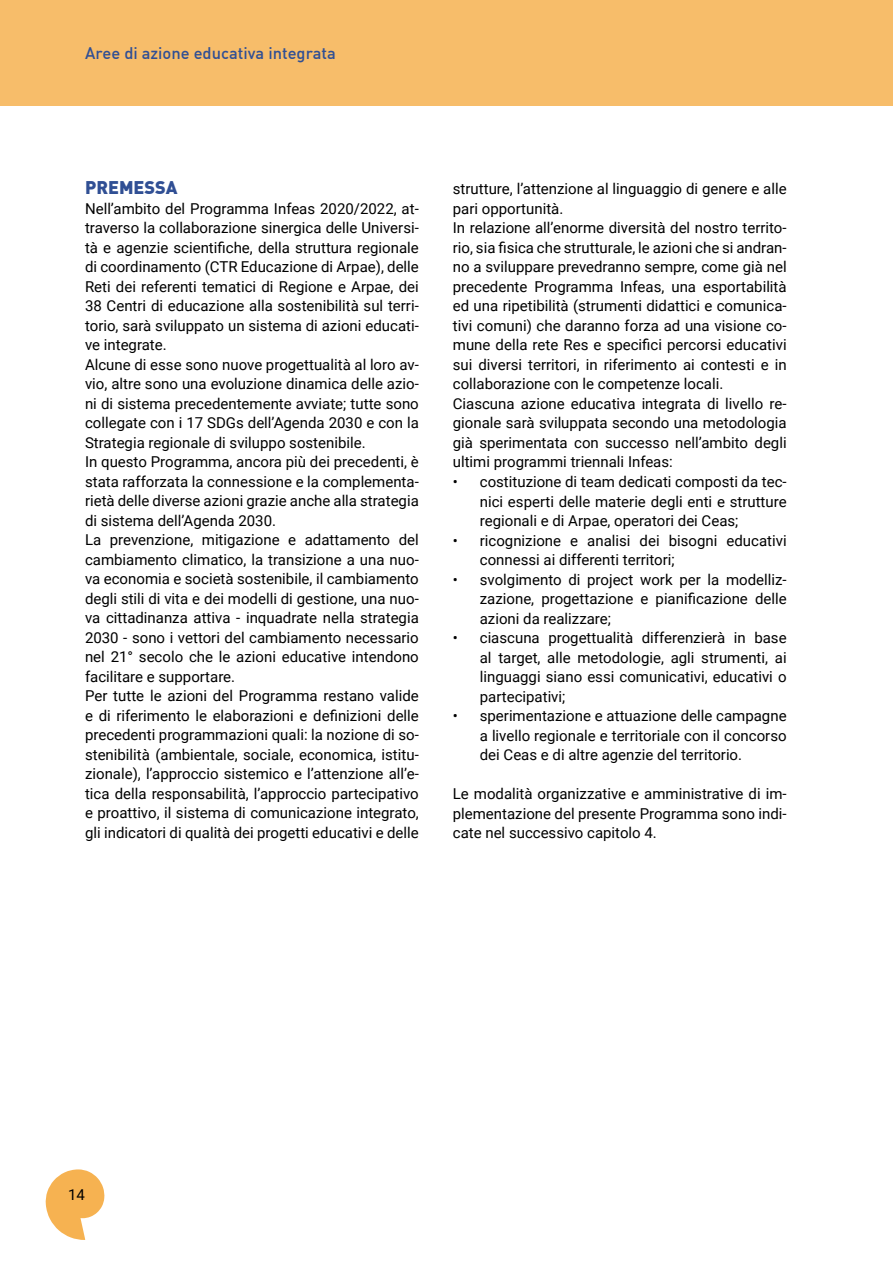
<style>
.page{position:relative;width:893px;height:1263px;background:#fff}
.page>*{position:absolute;margin:0;border:0;box-sizing:border-box;transform-origin:0 0}
.t1{font:900 18px "DIN Alternate";color:#304f94}
.t2{font:500 16.5px "DIN";color:#304f94}
.t3{font:15px/19.5px "Roboto";color:#000;text-align:justify}
</style>
<div class="page">
<svg style="left:45px;top:1169px;width:60px;height:71px"></svg>
<div style="left:0;top:0;width:893px;height:106px;background:#f7bd6a"></div>
<p class="t2" style="left:85px;top:42px;width:252px">Aree di azione educativa integrata</p>
<p class="t1" style="left:85px;top:176px;width:94px">PREMESSA</p>
<p class="t3" style="left:85px;top:198px;width:335px;text-align:left">Nell’ambito del Programma Infeas 2020/2022, at&shy;traverso la collaborazione sinergica delle Universi&shy;tà e agenzie scientifiche, della struttura regionale di coordinamento (CTR Educazione di Arpae), delle Reti dei referenti tematici di Regione e Arpae, dei 38 Centri di educazione alla sostenibilità sul terri&shy;torio, sarà sviluppato un sistema di azioni educati&shy;ve integrate.<br>Alcune di esse sono nuove progettualità al loro av&shy;vio, altre sono una evoluzione dinamica delle azio&shy;ni di sistema precedentemente avviate; tutte sono collegate con i 17 SDGs dell’Agenda 2030 e con la Strategia regionale di sviluppo sostenibile.<br>In questo Programma, ancora più dei precedenti, è stata rafforzata la connessione e la complementa&shy;rietà delle diverse azioni grazie anche alla strategia di sistema dell’Agenda 2030.<br>La prevenzione, mitigazione e adattamento del cambiamento climatico, la transizione a una nuo&shy;va economia e società sostenibile, il cambiamento degli stili di vita e dei modelli di gestione, una nuo&shy;va cittadinanza attiva - inquadrate nella strategia 2030 - sono i vettori del cambiamento necessario nel 21° secolo che le azioni educative intendono facilitare e supportare.<br>Per tutte le azioni del Programma restano valide e di riferimento le elaborazioni e definizioni delle precedenti programmazioni quali: la nozione di so&shy;stenibilità (ambientale, sociale, economica, istitu&shy;zionale), l’approccio sistemico e l’attenzione all’e&shy;tica della responsabilità, l’approccio partecipativo e proattivo, il sistema di comunicazione integrato, gli indicatori di qualità dei progetti educativi e delle</p>
<p class="t3" style="left:453px;top:179px;width:335px;text-align:left">strutture, l’attenzione al linguaggio di genere e alle pari opportunità.<br>In relazione all’enorme diversità del nostro territo&shy;rio, sia fisica che strutturale, le azioni che si andran&shy;no a sviluppare prevedranno sempre, come già nel precedente Programma Infeas, una esportabilità ed una ripetibilità (strumenti didattici e comunica&shy;tivi comuni) che daranno forza ad una visione co&shy;mune della rete Res e specifici percorsi educativi sui diversi territori, in riferimento ai contesti e in collaborazione con le competenze locali.<br>Ciascuna azione educativa integrata di livello re&shy;gionale sarà sviluppata secondo una metodologia già sperimentata con successo nell’ambito degli ultimi programmi triennali Infeas:</p>
<p class="t3" style="left:480px;top:471px;width:308px;text-indent:-27px">• costituzione di team dedicati composti da tec&shy;nici esperti delle materie degli enti e strutture regionali e di Arpae, operatori dei Ceas;</p>
<p class="t3" style="left:480px;top:530px;width:308px;text-indent:-27px">• ricognizione e analisi dei bisogni educativi connessi ai differenti territori;</p>
<p class="t3" style="left:480px;top:569px;width:308px;text-indent:-27px">• svolgimento di project work per la modelliz&shy;zazione, progettazione e pianificazione delle azioni da realizzare;</p>
<p class="t3" style="left:480px;top:627px;width:308px;text-indent:-27px">• ciascuna progettualità differenzierà in base al target, alle metodologie, agli strumenti, ai linguaggi siano essi comunicativi, educativi o partecipativi;</p>
<p class="t3" style="left:480px;top:705px;width:308px;text-indent:-27px">• sperimentazione e attuazione delle campagne a livello regionale e territoriale con il concorso dei Ceas e di altre agenzie del territorio.</p>
<p class="t3" style="left:453px;top:783px;width:335px">Le modalità organizzative e amministrative di im&shy;plementazione del presente Programma sono indi&shy;cate nel successivo capitolo 4.</p>
<p class="t3" style="left:68px;top:1184px;width:18px">14</p>
</div>
